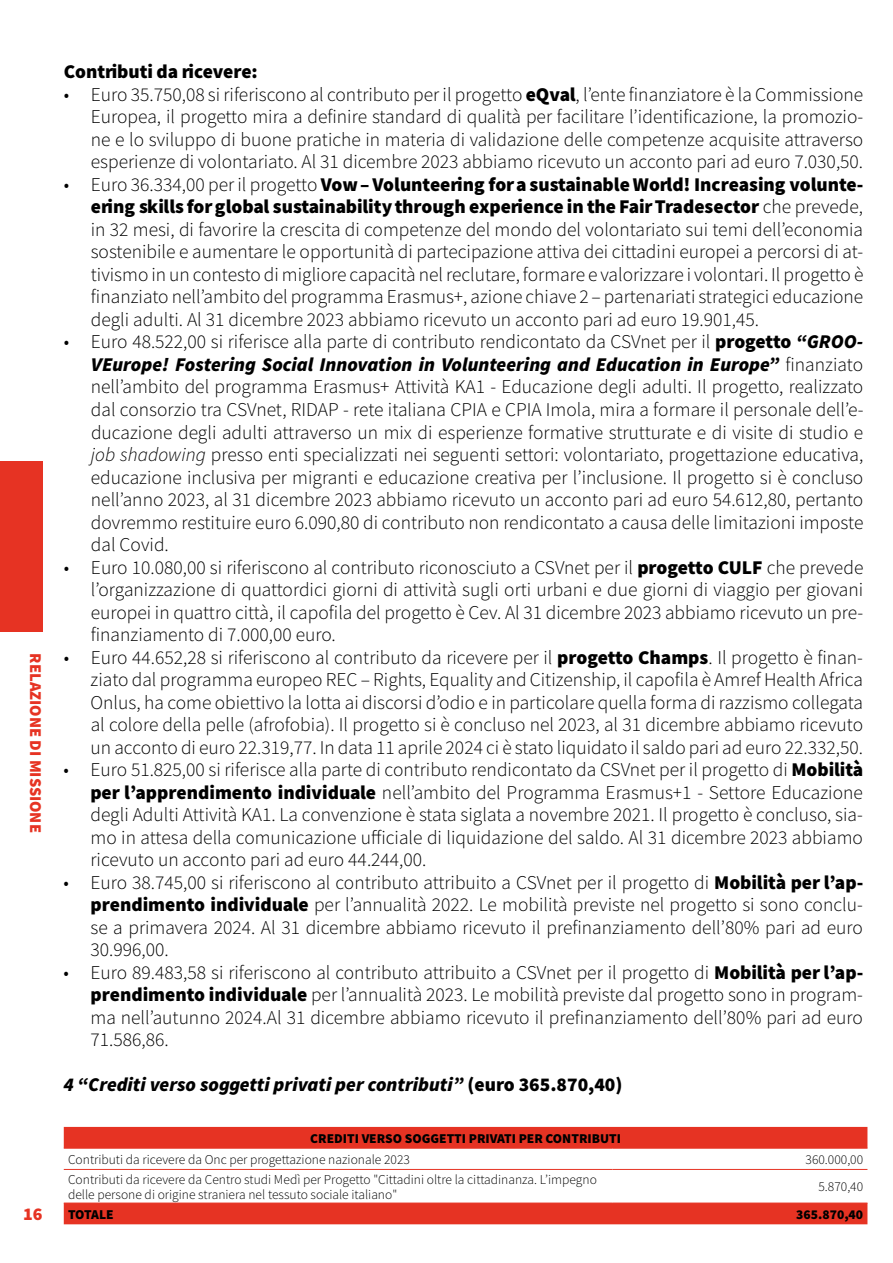
<style>
.page{position:relative;width:893px;height:1263px;background:#fff}
.page>*{position:absolute;margin:0;border:0;box-sizing:border-box;transform-origin:0 0}
.t1{font:19.5px/22.5px "Source Sans Variable";color:#000;text-align:justify}
.t2{font:italic 19.5px "Source Sans Variable";color:#000}
.t3{font:18px "Source Sans Variable";color:#e63323}
.t4{font:16.5px "Source Sans Variable";color:#e63323}
.t5{font:13.5px/21.3px "Source Sans Variable";color:#000}
.s1{font-style:italic}
.s2{font-style:normal}
</style>
<div class="page">
<div style="left:0;top:461px;width:43px;height:170px;background:#e63323"></div>
<svg style="left:64px;top:1127px;width:803px;height:97px"></svg>
<hr style="left:64px;top:1148px;width:548px;height:1px;background:#e63323">
<hr style="left:612px;top:1148px;width:255px;height:1px;background:#e63323">
<hr style="left:64px;top:1169px;width:548px;height:1px;background:#e63323">
<hr style="left:612px;top:1169px;width:255px;height:1px;background:#e63323">
<hr style="left:64px;top:1203px;width:548px;height:1px;background:#e63323">
<hr style="left:612px;top:1203px;width:255px;height:1px;background:#e63323">
<p class="t4" style="left:46px;top:653px;width:181px;rotate:90deg">RELAZIONE DI MISSIONE</p>
<p class="t3" style="left:23px;top:1203px;width:21px">16</p>
<p class="t1" style="left:64px;top:61px;width:196px">Contributi da ricevere:</p>
<p class="t1" style="left:91px;top:83px;width:774px;text-indent:-27px">• Euro 35.750,08 si riferiscono al contributo per il progetto eQval, l’ente finanziatore è la Commissione Europea, il progetto mira a definire standard di qualità per facilitare l’identificazione, la promozio&shy;ne e lo sviluppo di buone pratiche in materia di validazione delle competenze acquisite attraverso esperienze di volontariato. Al 31 dicembre 2023 abbiamo ricevuto un acconto pari ad euro 7.030,50.</p>
<p class="t1" style="left:91px;top:173px;width:774px;text-indent:-27px">• Euro 36.334,00 per il progetto Vow – Volunteering for a sustainable World! Increasing volunte&shy;ering skills for global sustainability through experience in the Fair Tradesector che prevede, in 32 mesi, di favorire la crescita di competenze del mondo del volontariato sui temi dell’economia sostenibile e aumentare le opportunità di partecipazione attiva dei cittadini europei a percorsi di at&shy;tivismo in un contesto di migliore capacità nelreclutare, formare e valorizzare i volontari. Il progetto è finanziato nell’ambito del programma Erasmus+, azione chiave 2 – partenariati strategici educazione degli adulti. Al 31 dicembre 2023 abbiamo ricevuto un acconto pari ad euro 19.901,45.</p>
<p class="t1" style="left:91px;top:331px;width:774px;text-indent:-27px">• Euro 48.522,00 si riferisce alla parte di contributo rendicontato da CSVnet per il progetto <span class="s1">“GROO-VEurope! Fostering Social Innovation in Volunteering and Education in Europe”</span> finanziato nell’ambito del programma Erasmus+ Attività KA1 - Educazione degli adulti. Il progetto, realizzato dal consorzio tra CSVnet, RIDAP - rete italiana CPIA e CPIA Imola, mira a formare il personale dell’e&shy;ducazione degli adulti attraverso un mix di esperienze formative strutturate e di visite di studio e <span class="s1">job shadowing</span> presso enti specializzati nei seguenti settori: volontariato, progettazione educativa, educazione inclusiva per migranti e educazione creativa per l’inclusione. Il progetto si è concluso nell’anno 2023, al 31 dicembre 2023 abbiamo ricevuto un acconto pari ad euro 54.612,80, pertanto dovremmo restituire euro 6.090,80 di contributo non rendicontato a causa delle limitazioni imposte dal Covid.</p>
<p class="t1" style="left:91px;top:556px;width:774px;text-indent:-27px">• Euro 10.080,00 si riferiscono al contributo riconosciuto a CSVnet per il progetto CULF che prevede l’organizzazione di quattordici giorni di attività sugli orti urbani e due giorni di viaggio per giovani europei in quattro città, il capofila del progetto è Cev. Al 31 dicembre 2023 abbiamo ricevuto un pre&shy;finanziamento di 7.000,00 euro.</p>
<p class="t1" style="left:91px;top:646px;width:774px;text-indent:-27px">• Euro 44.652,28 si riferiscono al contributo da ricevere per il progetto Champs. Il progetto è finan&shy;ziato dal programma europeo REC – Rights, Equality and Citizenship, il capofila è Amref Health Africa Onlus, ha come obiettivo la lotta ai discorsi d’odio e in particolare quella forma di razzismo collegata al colore della pelle (afrofobia). Il progetto si è concluso nel 2023, al 31 dicembre abbiamo ricevuto un acconto di euro 22.319,77. In data 11 aprile 2024 ci è stato liquidato il saldo pari ad euro 22.332,50.</p>
<p class="t1" style="left:90px;top:758px;width:774px;text-indent:-27px">• Euro 51.825,00 si riferisce alla parte di contributo rendicontato da CSVnet per il progetto di Mobilità per l’apprendimento individuale nell’ambito del Programma Erasmus+1 - Settore Educazione degli Adulti Attività KA1. La convenzione è stata siglata a novembre 2021. Il progetto è concluso, sia&shy;mo in attesa della comunicazione ufficiale di liquidazione del saldo. Al 31 dicembre 2023 abbiamo ricevuto un acconto pari ad euro 44.244,00.</p>
<p class="t1" style="left:90px;top:871px;width:774px;text-indent:-27px">• Euro 38.745,00 si riferiscono al contributo attribuito a CSVnet per il progetto di Mobilità per l’ap&shy;prendimento individuale per l’annualità 2022. Le mobilità previste nel progetto si sono conclu&shy;se a primavera 2024. Al 31 dicembre abbiamo ricevuto il prefinanziamento dell’80% pari ad euro 30.996,00.</p>
<p class="t1" style="left:90px;top:961px;width:774px;text-indent:-27px">• Euro 89.483,58 si riferiscono al contributo attribuito a CSVnet per il progetto di Mobilità per l’ap&shy;prendimento individuale per l’annualità 2023. Le mobilità previste dal progetto sono in program&shy;ma nell’autunno 2024.Al 31 dicembre abbiamo ricevuto il prefinanziamento dell’80% pari ad euro 71.586,86.</p>
<p class="t2" style="left:63px;top:1073px;width:561px">4 “Crediti verso soggetti privati per contributi” <span class="s2">(euro 365.870,40)</span></p>
<p class="t5" style="left:68px;top:1127px;width:554px;text-indent:242px">CREDITI VERSO SOGGETTI PRIVATI PER CONTRIBUTI<br>Contributi da ricevere da Onc per progettazione nazionale 2023</p>
<p class="t5" style="left:806px;top:1149px;width:59px">360.000,00</p>
<p class="t5" style="left:68px;top:1172px;width:530px;line-height:15px">Contributi da ricevere da Centro studi Medì per Progetto "Cittadini oltre la cittadinanza. L’impegno delle persone di origine straniera nel tessuto sociale italiano"</p>
<p class="t5" style="left:818px;top:1176px;width:46px">5.870,40</p>
<p class="t5" style="left:68px;top:1204px;width:47px">TOTALE</p>
<p class="t5" style="left:796px;top:1204px;width:68px">365.870,40</p>
</div>
